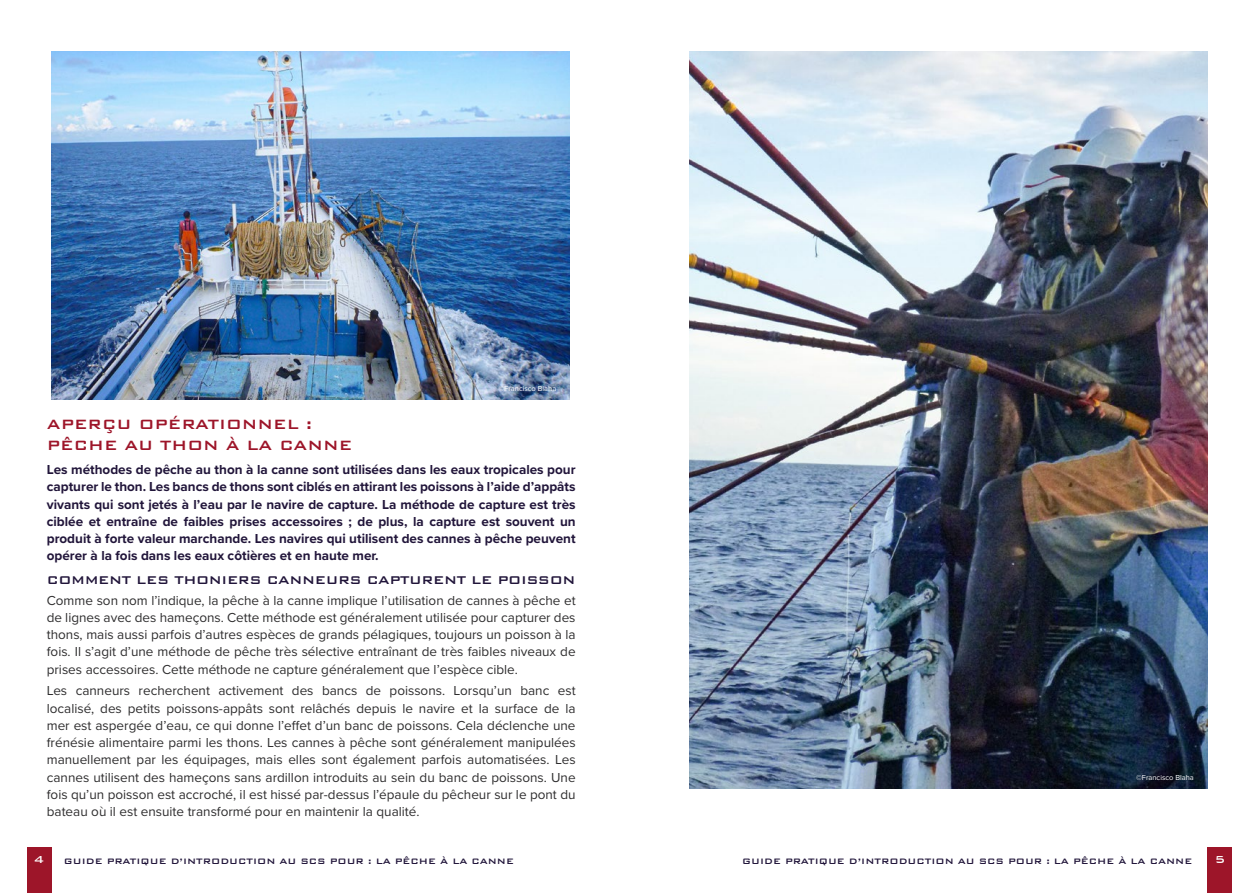
<style>
.page{position:relative;width:1259px;height:893px;background:#fff}
.page>*{position:absolute;margin:0;border:0;box-sizing:border-box;transform-origin:0 0}
.t1{font:500 18px/21px "Bank Gothic BT";color:#9d1529}
.t2{font:500 15px "Bank Gothic BT";letter-spacing:-.025em;color:#21153a}
.t3{font:13.5px/17.2px "Proxima Nova";color:#2e2d2e;text-align:justify}
.t4{font:700 13.5px/17.2px "Proxima Nova";color:#21153a;text-align:justify}
.t5{font:500 13.5px "Bank Gothic BT";color:#fff}
.t6{font:500 10.5px "Bank Gothic BT";color:#21153a}
.t7{font:7.5px "Proxima Nova";color:#fff}
</style>
<div class="page">
<img style="left:51px;top:51px;width:519px;height:349px">
<img style="left:689px;top:51px;width:519px;height:738px">
<div style="left:1208px;top:847px;width:24px;height:46px;background:#9d1529"></div>
<div style="left:27px;top:847px;width:24px;height:46px;background:#9d1529"></div>
<p class="t7" style="left:498px;top:383px;width:59px">©Francisco Blaha</p>
<h1 class="t1" style="left:47px;top:413px;width:307px">APERÇU OPÉRATIONNEL :<br>PÊCHE AU THON À LA CANNE</h1>
<p class="t4" style="left:47px;top:461px;width:530px">Les méthodes de pêche au thon à la canne sont utilisées dans les eaux tropicales pour capturer le thon. Les bancs de thons sont ciblés en attirant les poissons à l’aide d’appâts vivants qui sont jetés à l’eau par le navire de capture. La méthode de capture est très ciblée et entraîne de faibles prises accessoires ; de plus, la capture est souvent un produit à forte valeur marchande. Les navires qui utilisent des cannes à pêche peuvent opérer à la fois dans les eaux côtières et en haute mer.</p>
<p class="t2" style="left:47px;top:572px;width:530px">COMMENT LES THONIERS CANNEURS CAPTURENT LE POISSON</p>
<p class="t3" style="left:47px;top:591px;width:530px">Comme son nom l’indique, la pêche à la canne implique l’utilisation de cannes à pêche et de lignes avec des hameçons. Cette méthode est généralement utilisée pour capturer des thons, mais aussi parfois d’autres espèces de grands pélagiques, toujours un poisson à la fois. Il s’agit d’une méthode de pêche très sélective entraînant de très faibles niveaux de prises accessoires. Cette méthode ne capture généralement que l’espèce cible.</p>
<p class="t3" style="left:47px;top:682px;width:530px">Les canneurs recherchent activement des bancs de poissons. Lorsqu’un banc est localisé, des petits poissons-appâts sont relâchés depuis le navire et la surface de la mer est aspergée d’eau, ce qui donne l’effet d’un banc de poissons. Cela déclenche une frénésie alimentaire parmi les thons. Les cannes à pêche sont généralement manipulées manuellement par les équipages, mais elles sont également parfois automatisées. Les cannes utilisent des hameçons sans ardillon introduits au sein du banc de poissons. Une fois qu’un poisson est accroché, il est hissé par-dessus l’épaule du pêcheur sur le pont du bateau où il est ensuite transformé pour en maintenir la qualité.</p>
<p class="t7" style="left:1136px;top:772px;width:59px">©Francisco Blaha</p>
<p class="t5" style="left:34px;top:852px;width:12px">4</p>
<p class="t6" style="left:64px;top:856px;width:451px">GUIDE PRATIQUE D’INTRODUCTION AU SCS POUR : LA PÊCHE À LA CANNE</p>
<p class="t6" style="left:742px;top:856px;width:451px">GUIDE PRATIQUE D’INTRODUCTION AU SCS POUR : LA PÊCHE À LA CANNE</p>
<p class="t5" style="left:1214px;top:852px;width:12px">5</p>
</div>
